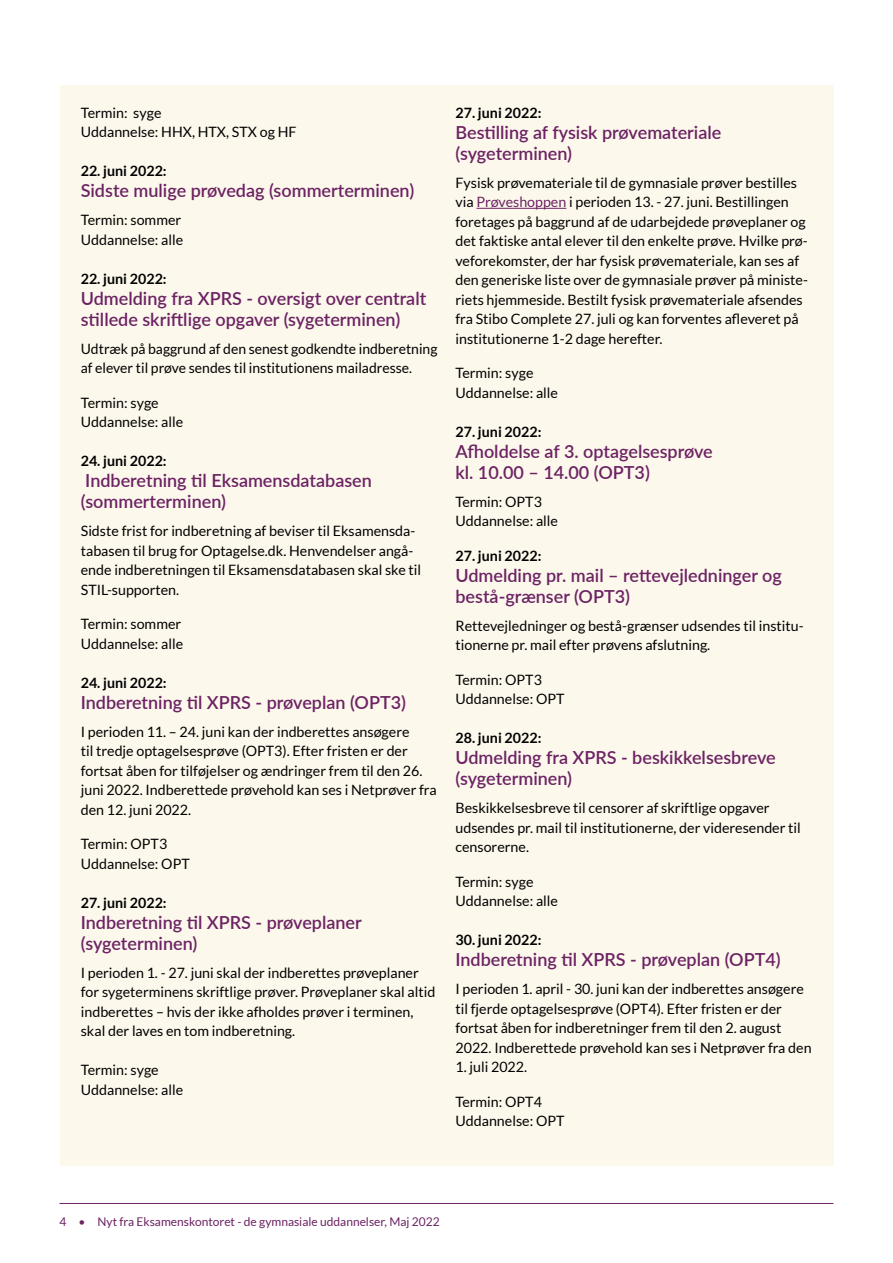
<style>
.page{position:relative;width:893px;height:1263px;background:#fff}
.page>*{position:absolute;margin:0;border:0;box-sizing:border-box;transform-origin:0 0}
.Box_overskrift_-_ej_indholdsfortegnelse{font:600 18px/21px "Lato";color:#6c2263}
.Brødtekst_9_5_13{font:14.25px/19.5px "Lato";color:#000}
.Dato{font:700 14.25px "Lato";color:#000}
.t1{font:12px "Lato";color:#6c2263}
.s1{color:#6c2263}
</style>
<div class="page">
<hr style="left:60px;top:1203px;width:773px;height:1px;background:#6c2263">
<div style="left:60px;top:85px;width:773px;height:1081px;background:#fcf8ec"></div>
<hr style="left:476px;top:208px;width:90px;height:1px;background:#6c2263">
<p class="Brødtekst_9_5_13" style="left:81px;top:103px;width:82px">Termin: syge</p>
<p class="Brødtekst_9_5_13" style="left:81px;top:122px;width:217px">Uddannelse: HHX, HTX, STX og HF</p>
<p class="Dato" style="left:81px;top:163px;width:87px">22. juni 2022:</p>
<h3 class="Box_overskrift_-_ej_indholdsfortegnelse" style="left:81px;top:179px;width:335px">Sidste mulige prøvedag (sommerterminen)</h3>
<p class="Brødtekst_9_5_13" style="left:81px;top:210px;width:102px">Termin: sommer</p>
<p class="Brødtekst_9_5_13" style="left:81px;top:230px;width:104px">Uddannelse: alle</p>
<p class="Dato" style="left:81px;top:270px;width:87px">22. juni 2022:</p>
<h3 class="Box_overskrift_-_ej_indholdsfortegnelse" style="left:81px;top:287px;width:347px">Udmelding fra XPRS - oversigt over centralt stillede skriftlige opgaver (sygeterminen)</h3>
<p class="Brødtekst_9_5_13" style="left:81px;top:339px;width:358px">Udtræk på baggrund af den senest godkendte indberetning af elever til prøve sendes til institutionens mailadresse.</p>
<p class="Brødtekst_9_5_13" style="left:81px;top:393px;width:79px">Termin: syge</p>
<p class="Brødtekst_9_5_13" style="left:81px;top:412px;width:104px">Uddannelse: alle</p>
<p class="Dato" style="left:81px;top:453px;width:87px">24. juni 2022:</p>
<h3 class="Box_overskrift_-_ej_indholdsfortegnelse" style="left:81px;top:469px;width:293px">Indberetning til Eksamensdatabasen (sommerterminen)</h3>
<p class="Brødtekst_9_5_13" style="left:81px;top:521px;width:342px">Sidste frist for indberetning af beviser til Eksamensda&shy;tabasen til brug for Optagelse.dk. Henvendelser angå&shy;ende indberetningen til Eksamensdatabasen skal ske til STIL-supporten.</p>
<p class="Brødtekst_9_5_13" style="left:81px;top:614px;width:102px">Termin: sommer</p>
<p class="Brødtekst_9_5_13" style="left:81px;top:634px;width:104px">Uddannelse: alle</p>
<p class="Dato" style="left:81px;top:674px;width:87px">24. juni 2022:</p>
<h3 class="Box_overskrift_-_ej_indholdsfortegnelse" style="left:81px;top:691px;width:327px">Indberetning til XPRS - prøveplan (OPT3)</h3>
<p class="Brødtekst_9_5_13" style="left:81px;top:722px;width:357px">I perioden 11. – 24. juni kan der indberettes ansøgere<br>til tredje optagelsesprøve (OPT3). Efter fristen er der fortsat åben for tilføjelser og ændringer frem til den 26. juni 2022. Indberettede prøvehold kan ses i Netprøver fra den 12. juni 2022.</p>
<p class="Brødtekst_9_5_13" style="left:81px;top:834px;width:88px">Termin: OPT3</p>
<p class="Brødtekst_9_5_13" style="left:81px;top:854px;width:110px">Uddannelse: OPT</p>
<p class="Dato" style="left:81px;top:894px;width:87px">27. juni 2022:</p>
<h3 class="Box_overskrift_-_ej_indholdsfortegnelse" style="left:81px;top:911px;width:282px">Indberetning til XPRS - prøveplaner (sygeterminen)</h3>
<p class="Brødtekst_9_5_13" style="left:81px;top:963px;width:356px">I perioden 1. - 27. juni skal der indberettes prøveplaner for sygeterminens skriftlige prøver. Prøveplaner skal altid indberettes – hvis der ikke afholdes prøver i terminen, skal der laves en tom indberetning.</p>
<p class="Brødtekst_9_5_13" style="left:81px;top:1060px;width:79px">Termin: syge</p>
<p class="Brødtekst_9_5_13" style="left:81px;top:1080px;width:104px">Uddannelse: alle</p>
<p class="Dato" style="left:455px;top:104px;width:87px">27. juni 2022:</p>
<h3 class="Box_overskrift_-_ej_indholdsfortegnelse" style="left:455px;top:121px;width:267px">Bestilling af fysisk prøvemateriale (sygeterminen)</h3>
<p class="Brødtekst_9_5_13" style="left:455px;top:173px;width:354px">Fysisk prøvemateriale til de gymnasiale prøver bestilles via <span class="s1">Prøveshoppen</span> i perioden 13. - 27. juni. Bestillingen foretages på baggrund af de udarbejdede prøveplaner og det faktiske antal elever til den enkelte prøve. Hvilke prø&shy;veforekomster, der har fysisk prøvemateriale, kan ses af den generiske liste over de gymnasiale prøver på ministe&shy;riets hjemmeside. Bestilt fysisk prøvemateriale afsendes fra Stibo Complete 27. juli og kan forventes afleveret på institutionerne 1-2 dage herefter.</p>
<p class="Brødtekst_9_5_13" style="left:455px;top:363px;width:79px">Termin: syge</p>
<p class="Brødtekst_9_5_13" style="left:455px;top:383px;width:104px">Uddannelse: alle</p>
<p class="Dato" style="left:455px;top:423px;width:87px">27. juni 2022:</p>
<h3 class="Box_overskrift_-_ej_indholdsfortegnelse" style="left:455px;top:440px;width:259px">Afholdelse af 3. optagelsesprøve kl. 10.00 – 14.00 (OPT3)</h3>
<p class="Brødtekst_9_5_13" style="left:455px;top:492px;width:88px">Termin: OPT3</p>
<p class="Brødtekst_9_5_13" style="left:455px;top:511px;width:104px">Uddannelse: alle</p>
<p class="Dato" style="left:455px;top:547px;width:87px">27. juni 2022:</p>
<h3 class="Box_overskrift_-_ej_indholdsfortegnelse" style="left:455px;top:564px;width:328px">Udmelding pr. mail – rettevejledninger og bestå-grænser (OPT3)</h3>
<p class="Brødtekst_9_5_13" style="left:455px;top:616px;width:350px">Rettevejledninger og bestå-grænser udsendes til institu&shy;tionerne pr. mail efter prøvens afslutning.</p>
<p class="Brødtekst_9_5_13" style="left:455px;top:670px;width:88px">Termin: OPT3</p>
<p class="Brødtekst_9_5_13" style="left:455px;top:689px;width:110px">Uddannelse: OPT</p>
<p class="Dato" style="left:455px;top:730px;width:87px">28. juni 2022:</p>
<h3 class="Box_overskrift_-_ej_indholdsfortegnelse" style="left:455px;top:746px;width:322px">Udmelding fra XPRS - beskikkelsesbreve (sygeterminen)</h3>
<p class="Brødtekst_9_5_13" style="left:455px;top:798px;width:347px">Beskikkelsesbreve til censorer af skriftlige opgaver udsendes pr. mail til institutionerne, der videresender til censorerne.</p>
<p class="Brødtekst_9_5_13" style="left:455px;top:872px;width:79px">Termin: syge</p>
<p class="Brødtekst_9_5_13" style="left:455px;top:891px;width:104px">Uddannelse: alle</p>
<p class="Dato" style="left:455px;top:932px;width:87px">30. juni 2022:</p>
<h3 class="Box_overskrift_-_ej_indholdsfortegnelse" style="left:455px;top:948px;width:327px">Indberetning til XPRS - prøveplan (OPT4)</h3>
<p class="Brødtekst_9_5_13" style="left:455px;top:979px;width:358px">I perioden 1. april - 30. juni kan der indberettes ansøgere til fjerde optagelsesprøve (OPT4). Efter fristen er der fortsat åben for indberetninger frem til den 2. august 2022. Indberettede prøvehold kan ses i Netprøver fra den</p>
<p class="Brødtekst_9_5_13" style="left:455px;top:1057px;width:73px">1. juli 2022.</p>
<p class="Brødtekst_9_5_13" style="left:455px;top:1092px;width:88px">Termin: OPT4</p>
<p class="Brødtekst_9_5_13" style="left:455px;top:1111px;width:110px">Uddannelse: OPT</p>
<p class="t1" style="left:60px;top:1215px;width:382px">4 • Nyt fra Eksamenskontoret - de gymnasiale uddannelser, Maj 2022</p>
</div>
